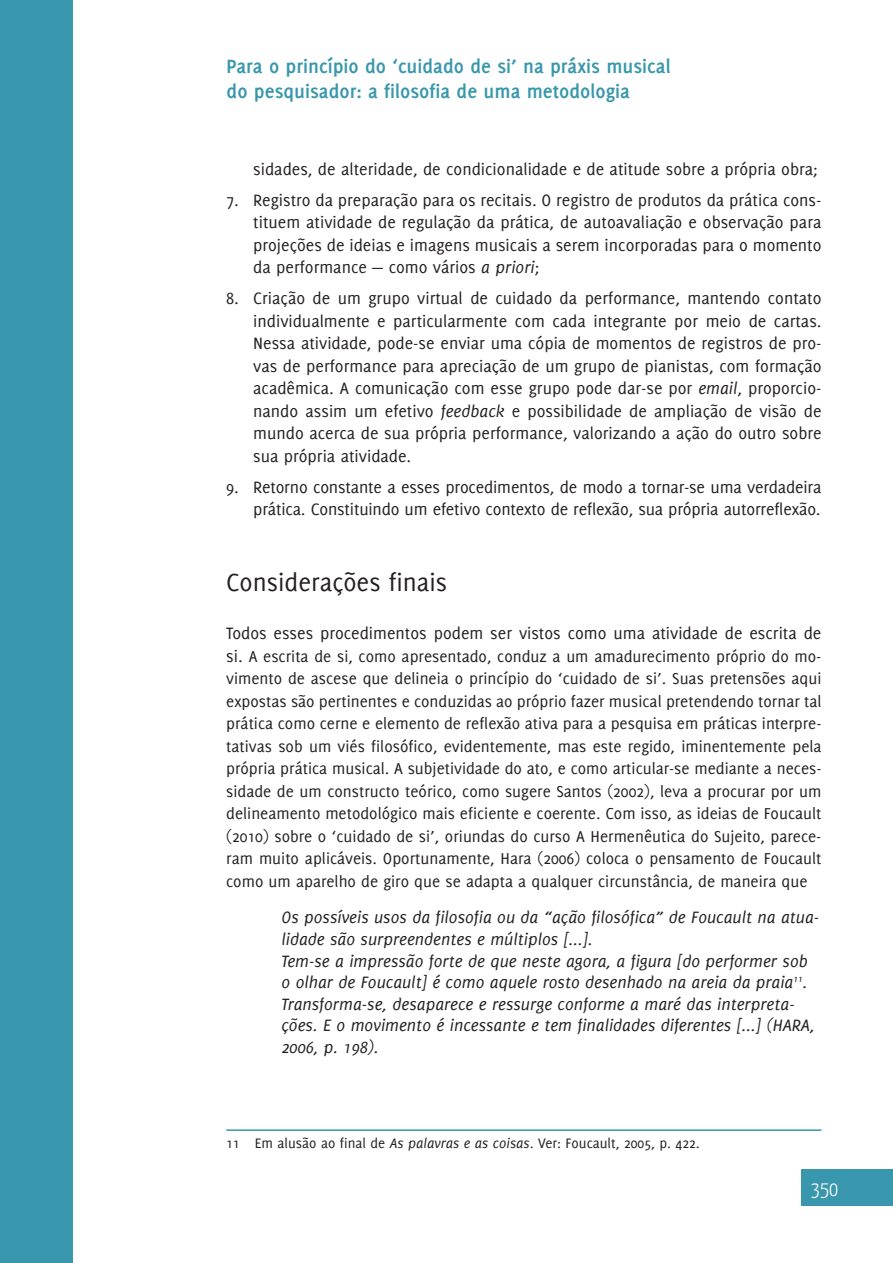
<style>
.page{position:relative;width:893px;height:1263px;background:#fff}
.page>*{position:absolute;margin:0;border:0;box-sizing:border-box;transform-origin:0 0}
.t1{font:27px "Delicious";color:#231f20}
.t2{font:700 21px/25.2px "Delicious";color:#3897ac}
.t3{font:300 21px "Yanone Kaffeesatz";color:#fff}
.t4{font:18px/22.5px "Delicious";color:#231f20;text-align:justify}
.t5{font:italic 18px/21.6px "Delicious";color:#231f20}
.t6{font:17.25px/22.5px "Delicious";color:#231f20;text-align:justify}
.t7{font:15px "Delicious";color:#231f20}
.s1{font-style:italic}
.s2{font-size:18px}
</style>
<div class="page">
<div style="left:0;top:0;width:72px;height:1263px;background:#3897ac"></div>
<div style="left:802px;top:1170px;width:91px;height:36px;background:#3897ac"></div>
<hr style="left:226px;top:1129px;width:595px;height:2px;background:#3897ac">
<p class="t2" style="left:227px;top:53px;width:446px">Para o princípio do ‘cuidado de si’ na práxis musical do pesquisador: a filosofia de uma metodologia</p>
<p class="t4" style="left:253px;top:158px;width:566px">sidades, de alteridade, de condicionalidade e de atitude sobre a própria obra;</p>
<p class="t4" style="left:253px;top:189px;width:570px;text-indent:-27px">7. Registro da preparação para os recitais. O registro de produtos da prática cons&shy;tituem atividade de regulação da prática, de autoavaliação e observação para projeções de ideias e imagens musicais a serem incorporadas para o momento da performance — como vários <span class="s1">a priori</span>;</p>
<p class="t4" style="left:253px;top:287px;width:570px;text-indent:-27px">8. Criação de um grupo virtual de cuidado da performance, mantendo contato individualmente e particularmente com cada integrante por meio de cartas.<br>Nessa atividade, pode-se enviar uma cópia de momentos de registros de pro&shy;vas de performance para apreciação de um grupo de pianistas, com formação acadêmica. A comunicação com esse grupo pode dar-se por <span class="s1">email</span>, proporcio&shy;nando assim um efetivo <span class="s1">feedback</span> e possibilidade de ampliação de visão de mundo acerca de sua própria performance, valorizando a ação do outro sobre sua própria atividade.</p>
<p class="t4" style="left:226px;top:476px;width:597px;text-align:right">9. Retorno constante a esses procedimentos, de modo a tornar-se uma verdadeira prática. Constituindo um efetivo contexto de reflexão, sua própria autorreflexão.</p>
<h1 class="t1" style="left:226px;top:567px;width:223px">Considerações finais</h1>
<p class="t4" style="left:226px;top:622px;width:597px">Todos esses procedimentos podem ser vistos como uma atividade de escrita de</p>
<p class="t6" style="left:226px;top:645px;width:597px"><span class="s2">si.</span> A escrita de si, como apresentado, conduz a um amadurecimento próprio do mo&shy;vimento de ascese que delineia o princípio do ‘cuidado de si’. Suas pretensões aqui expostas são pertinentes e conduzidas ao próprio fazer musical pretendendo tornar tal prática como cerne e elemento de reflexão ativa para a pesquisa em práticas interpre&shy;tativas sob um viés filosófico, evidentemente, mas este regido, iminentemente pela própria prática musical. A subjetividade do ato, e como articular-se mediante a neces&shy;sidade de um constructo teórico, como sugere Santos (2002), leva a procurar por um delineamento metodológico mais eficiente e coerente. Com isso, as ideias de Foucault (2010) sobre o ‘cuidado de si’, oriundas do curso A Hermenêutica do Sujeito, parece&shy;ram muito aplicáveis. Oportunamente, Hara (2006) coloca o pensamento de Foucault como um aparelho de giro que se adapta a qualquer circunstância, de maneira que</p>
<p class="t5" style="left:281px;top:907px;width:539px">Os possíveis usos da filosofia ou da “ação filosófica” de Foucault na atua&shy;lidade são surpreendentes e múltiplos [...].<br>Tem-se a impressão forte de que neste agora, a figura [do performer sob o olhar de Foucault] é como aquele rosto desenhado na areia da praia<sup>11</sup>.<br>Transforma-se, desaparece e ressurge conforme a maré das interpreta&shy;ções. E o movimento é incessante e tem finalidades diferentes [...] (HARA, 2006, p. 198).</p>
<p class="t7" style="left:226px;top:1135px;width:475px">11 Em alusão ao final de <span class="s1">As palavras e as coisas</span>. Ver: Foucault, 2005, p. 422.</p>
<p class="t3" style="left:811px;top:1176px;width:29px">350</p>
</div>
